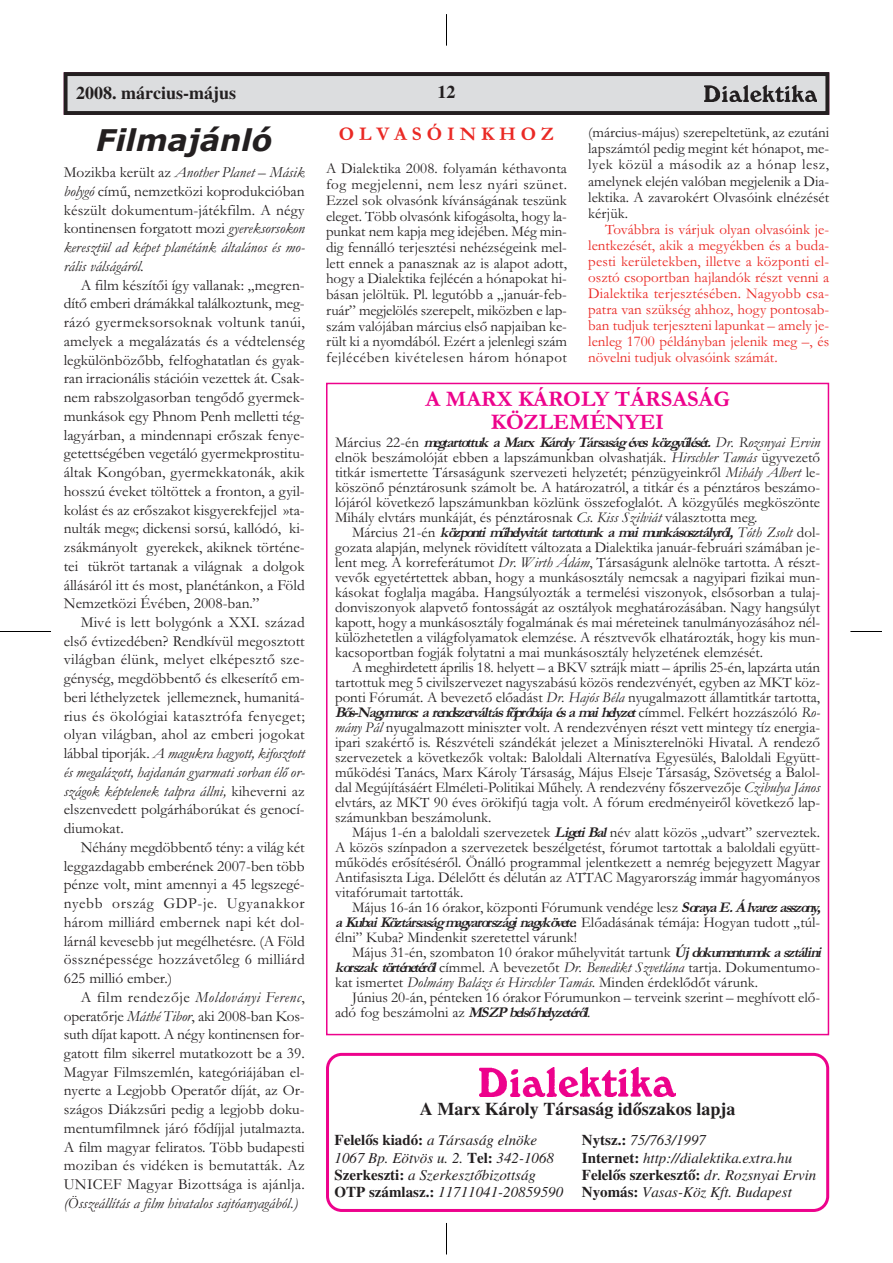
<style>
.page{position:relative;width:893px;height:1263px;background:#fff}
.page>*{position:absolute;margin:0;border:0;box-sizing:border-box;transform-origin:0 0}
.t1{font:italic 700 30px "Verdana";color:#231f20}
.t2{font:700 22.5px/22.5px "Garamond";color:#ed028c;text-align:center}
.t3{font:700 19.5px "Garamond";letter-spacing:.25em;color:#ea2924}
.t4{font:18px "Hu Times Bold";color:#231f20}
.t5{font:15.45px/18.8px "Garamond";color:#231f20;text-align:justify}
.t6{font:italic 15.45px "Garamond";color:#231f20}
.t7{font:15px/15px "Garamond";color:#231f20;text-align:justify}
.t8{font:15px/16px "Garamond";color:#ea2924;text-align:justify}
.t9{font:15px/17.2px "Hu Times Italic";color:#231f20}
.t10{font:15px "Hu Times Bold";color:#231f20}
.s1{font-style:italic}
.s2{font-weight:700;font-style:italic}
.s3{font-weight:700}
.s4{font-family:"Hu Times Bold"}
.s5{font-family:"Hu Times Italic"}
</style>
<div class="page">
<svg style="left:326px;top:1053px;width:503px;height:159px"></svg>
<img style="left:480px;top:1068px;width:195px;height:29px">
<div style="left:326px;top:383px;width:503px;height:652px;border:2px solid #ed028c"></div>
<hr style="left:446px;top:14px;width:1px;height:32px;background:#000">
<hr style="left:446px;top:1223px;width:1px;height:31px;background:#000">
<hr style="left:850px;top:631px;width:32px;height:1px;background:#000">
<hr style="left:0;top:631px;width:51px;height:1px;background:#000">
<div style="left:66px;top:74px;width:761px;height:39px;background:#dcdddf"></div>
<div style="left:64px;top:72px;width:765px;height:43px;border:4px solid #231f20"></div>
<p class="t4" style="left:76px;top:87px;width:163px">2008. március-ámpárjiulis</p>
<p class="t4" style="left:437px;top:86px;width:19px">12</p>
<p class="t4" style="left:121px;top:87px;width:118px">január-február</p>
<h1 class="t1" style="left:96px;top:123px;width:178px">Filmajánló</h1>
<p class="t5" style="left:64px;top:163px;width:243px">Mozikba került az <span class="s1">Another Planet – Másik bolygó</span> című, nemzetközi koprodukcióban készült dokumentum-játékfilm. A négy kontinensen forgatott mozi <span class="s1">gyereksorsokon keresztül ad képet planétánk általános és mo&shy;rális válságáról.</span></p>
<p class="t5" style="left:64px;top:275px;width:242px;text-indent:17px">A film készítői így vallanak: „megren&shy;dítő emberi drámákkal találkoztunk, meg&shy;rázó gyermeksorsoknak voltunk tanúi, amelyek a megalázatás és a védtelenség legkülönbözőbb, felfoghatatlan és gyak&shy;ran irracionális stációin vezettek át. Csak&shy;nem rabszolgasorban tengődő gyermek&shy;munkások egy Phnom Penh melletti tég&shy;lagyárban, a mindennapi erőszak fenye&shy;getettségében vegetáló gyermekprostitu&shy;áltak Kongóban, gyermekkatonák, akik hosszú éveket töltöttek a fronton, a gyil&shy;kolást és az erőszakot kisgyerekfejjel »ta&shy;nulták meg«; dickensi sorsú, kallódó, ki&shy;zsákmányolt gyerekek, akiknek történe&shy;tei tükröt tartanak a világnak a dolgok állásáról itt és most, planétánkon, a Föld Nemzetközi Évében, 2008-ban.”</p>
<p class="t5" style="left:64px;top:612px;width:243px;text-indent:17px">Mivé is lett bolygónk a XXI. század első évtizedében? Rendkívül megosztott világban élünk, melyet elképesztő sze&shy;génység, megdöbbentő és elkeserítő em&shy;beri léthelyzetek jellemeznek, humanitá&shy;rius és ökológiai katasztrófa fenyeget; olyan világban, ahol az emberi jogokat lábbal tiporják. <span class="s1">A magukra hagyott, kifosztott és megalázott, hajdanán gyarmati sorban élő or&shy;szágok képtelenek talpra állni,</span> kiheverni az elszenvedett polgárháborúkat és genocí&shy;diumokat.</p>
<p class="t5" style="left:64px;top:837px;width:242px;text-indent:17px">Néhány megdöbbentő tény: a világ két leggazdagabb emberének 2007-ben több pénze volt, mint amennyi a 45 legszegé&shy;nyebb ország GDP-je. Ugyanakkor három milliárd embernek napi két dol&shy;lárnál kevesebb jut megélhetésre. (A Föld össznépessége hozzávetőleg 6 milliárd 625 millió ember.)</p>
<p class="t5" style="left:64px;top:987px;width:242px;text-indent:17px">A film rendezője <span class="s1">Moldoványi Ferenc</span>, operatőrje <span class="s1">Máthé Tibor</span>, aki 2008-ban Kos&shy;suth díjat kapott. A négy kontinensen for&shy;gatott film sikerrel mutatkozott be a 39.<br>Magyar Filmszemlén, kategóriájában el&shy;nyerte a Legjobb Operatőr díját, az Or&shy;szágos Diákzsűri pedig a legjobb doku&shy;mentumfilmnek járó fődíjjal jutalmazta.<br>A film magyar feliratos. Több budapesti moziban és vidéken is bemutatták. Az UNICEF Magyar Bizottsága is ajánlja.</p>
<p class="t6" style="left:64px;top:1193px;width:236px">(Összeállítás a film hivatalos sajtóanyagából.)</p>
<h3 class="t3" style="left:339px;top:122px;width:217px">OLVASÓINKHOZ</h3>
<p class="t7" style="left:326px;top:160px;width:242px;line-height:15.8px">A Dialektika 2008. folyamán kéthavonta fog megjelenni, nem lesz nyári szünet.<br>Ezzel sok olvasónk kívánságának teszünk eleget. Több olvasónk kifogásolta, hogy la&shy;punkat nem kapja meg idejében. Még min&shy;dig fennálló terjesztési nehézségeink mel&shy;lett ennek a panasznak az is alapot adott, hogy a Dialektika fejlécén a hónapokat hi&shy;básan jelöltük. Pl. legutóbb a „január-feb&shy;ruár” megjelölés szerepelt, miközben e lap&shy;szám valójában március első napjaiban ke&shy;rült ki a nyomdából. Ezért a jelenlegi szám fejlécében kivételesen három hónapot</p>
<p class="t7" style="left:588px;top:124px;width:242px;line-height:16px">(március-május) szerepeltetünk, az ezutáni lapszámtól pedig megint két hónapot, me&shy;lyek közül a második az a hónap lesz, amelynek elején valóban megjelenik a Dia&shy;lektika. A zavarokért Olvasóink elnézését kérjük.</p>
<p class="t8" style="left:588px;top:220px;width:242px;text-indent:17px">Továbbra is várjuk olyan olvasóink je&shy;lentkezését, akik a megyékben és a buda&shy;pesti kerületekben, illetve a központi el&shy;osztó csoportban hajlandók részt venni a Dialektika terjesztésében. Nagyobb csa&shy;patra van szükség ahhoz, hogy pontosab&shy;ban tudjuk terjeszteni lapunkat – amely je&shy;lenleg 1700 példányban jelenik meg –, és növelni tudjuk olvasóink számát.</p>
<h2 class="t2" style="left:425px;top:387px;width:306px">A MARX KÁROLY TÁRSASÁG<br>KÖZLEMÉNYEI</h2>
<p class="t7" style="left:335px;top:434px;width:487px">M á r c i u s 2 2 - é n <span class="s2">megtartottuk a Marx Károly Társaságéves közgyűlését.</span> <span class="s1">D r . R o z s ny a i E r v i n </span>elnök beszámolóját ebben a lapszámunkban olvashatják. <span class="s1">Hirschler Tamás</span> ügyvezető titkár ismertette Társaságunk szervezeti helyzetét; pénzügyeinkről <span class="s1">Mihály Albert</span> le&shy;köszönő pénztárosunk számolt be. A határozatról, a titkár és a pénztáros beszámo&shy;lójáról következő lapszámunkban közlünk összefoglalót. A közgyűlés megköszönte Mihály elvtárs munkáját, és pénztárosnak <span class="s1">Cs. Kiss Szilviát</span> választotta meg.</p>
<p class="t7" style="left:335px;top:524px;width:487px;text-indent:17px">M á r c i u s 2 1 - é n <span class="s2">központi műhelyvitát tartottunk a mai munkásosztályról,</span> <span class="s1">T ó t h Z s o l t</span> d o l - gozata alapján, melynek rövidített változata a Dialektika január-februári számában je&shy;lent meg. A korreferátumot <span class="s1">Dr. Wirth Ádám</span>, Társaságunk alelnöke tartotta. A részt&shy;vevők egyetértettek abban, hogy a munkásosztály nemcsak a nagyipari fizikai mun&shy;kásokat foglalja magába. Hangsúlyozták a termelési viszonyok, elsősorban a tulaj&shy;donviszonyok alapvető fontosságát az osztályok meghatározásában. Nagy hangsúlyt kapott, hogy a munkásosztály fogalmának és mai méreteinek tanulmányozásához nél&shy;külözhetetlen a világfolyamatok elemzése. A résztvevők elhatározták, hogy kis mun&shy;kacsoportban fogják folytatni a mai munkásosztály helyzetének elemzését.</p>
<p class="t7" style="left:335px;top:659px;width:487px;text-indent:17px">A meghirdetett április 18. helyett – a BKV sztrájk miatt – április 25-én, lapzárta után tartottuk meg 5 civilszervezet nagyszabású közös rendezvényét, egyben az MKT köz&shy;ponti Fórumát. A bevezető előadást <span class="s1">Dr. Hajós Béla</span> nyugalmazott államtitkár tartotta, <span class="s2">Bős-Nagymaros: a rendszerváltás főpróbája és a mai helyzet</span> c í m m e l . F e l k é r t h o z z á s z ó l ó <span class="s1">R o - mány Pál</span> nyugalmazott miniszter volt. A rendezvényen részt vett mintegy tíz energia&shy;ipari szakértő is. Részvételi szándékát jelezet a Miniszterelnöki Hivatal. A rendező szervezetek a következők voltak: Baloldali Alternatíva Egyesülés, Baloldali Együtt&shy;működési Tanács, Marx Károly Társaság, Május Elseje Társaság, Szövetség a Balol&shy;dal Megújításáért Elméleti-Politikai Műhely. A rendezvény főszervezője <span class="s1">Czibulya János </span>elvtárs, az MKT 90 éves örökifjú tagja volt. A fórum eredményeiről következő lap&shy;számunkban beszámolunk.</p>
<p class="t7" style="left:335px;top:824px;width:487px;text-indent:17px">Május 1-én a baloldali szervezetek <span class="s2">LigetiBal</span>név alatt közös „udvart” szerveztek.<br>A közös színpadon a szervezetek beszélgetést, fórumot tartottak a baloldali együtt&shy;működés erősítéséről. Önálló programmal jelentkezett a nemrég bejegyzett Magyar Antifasiszta Liga. Délelőtt és délután az ATTAC Magyarország immár hagyományos vitafórumait tartották.</p>
<p class="t7" style="left:335px;top:899px;width:492px;text-align:left;text-indent:17px">Május 16-án 16 órakor, központi Fórumunk vendége lesz <span class="s2">SorayaE.Álvarezasszony, aKubaiKöztársaságmagyarországinagykövete</span><span class="s3">.</span> Előadásának témája: Hogyan tudott „túl&shy;élni” Kuba? Mindenkit szeretettel várunk!</p>
<p class="t7" style="left:335px;top:944px;width:492px;text-align:left;text-indent:17px">Május 31-én, szombaton 10 órakor műhelyvitát tartunk <span class="s2">Újdokumentumokasztálini korszaktörténetéről</span>címmel. A bevezetőt <span class="s1">Dr. Benedikt Szvetlána</span> tartja. Dokumentumo&shy;kat ismertet <span class="s1">Dolmány Balázs és Hirschler Tamás.</span> Minden érdeklődőt várunk.</p>
<p class="t7" style="left:335px;top:989px;width:487px;text-indent:17px">Június 20-án, pénteken 16 órakor Fórumunkon – terveink szerint – meghívott elő&shy;a d ó fo g b e s z á m o l n i a z <span class="s2">MSZPbelsőhelyzetéről</span>.</p>
<p class="t4" style="left:420px;top:1103px;width:317px">A Marx Károly Társaság idõszakos lapja</p>
<p class="t9" style="left:334px;top:1133px;width:230px"><span class="s4">Felelõs kiadó:</span> a Társaság elnöke 1067 Bp. Eötvös u. 2. <span class="s4">Tel:</span> 342-1068<br><span class="s4">Szerkeszti:</span> a Szerkesztõbizottság <span class="s4">OTP számlasz.:</span> 11711041-20859590</p>
<p class="t9" style="left:582px;top:1133px;width:212px"><span class="s4">Nytsz.:</span> 75/763/1997<br><span class="s4">Internet:</span> http://dialektika.extra.hu</p>
<p class="t10" style="left:582px;top:1170px;width:236px">Felelõs szerkesztõ: <span class="s5">dr. Rozsnyai Ervin</span></p>
<p class="t9" style="left:582px;top:1185px;width:211px"><span class="s4">Nyomás:</span> Vasas-Köz Kft. Budapest</p>
</div>
